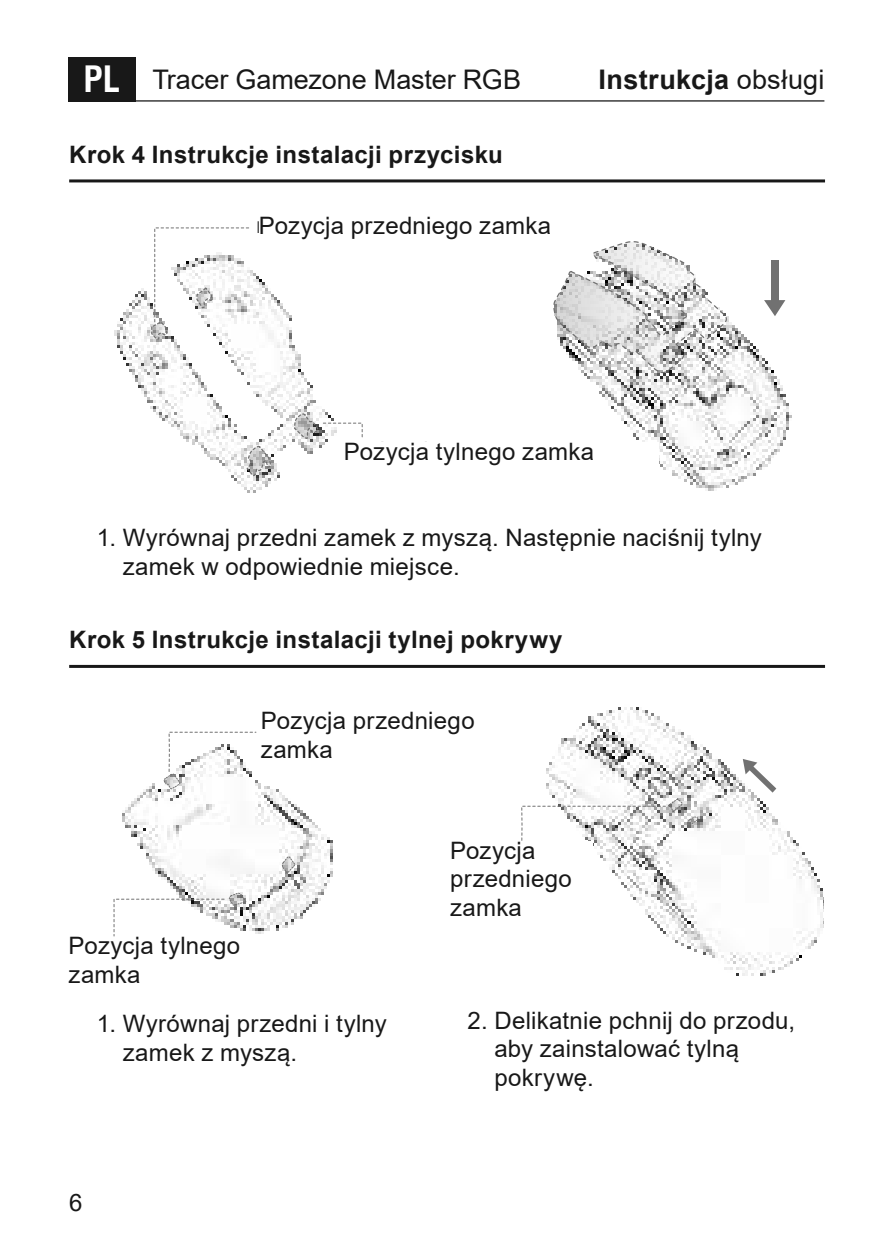
<style>
.page{position:relative;width:893px;height:1259px;background:#fff}
.page>*{position:absolute;margin:0;border:0;box-sizing:border-box;transform-origin:0 0}
.t1{font:27px "Arial";letter-spacing:-.005em;color:#181818}
.t2{font:700 27px "Arial";letter-spacing:.015em;color:#181818}
.t3{font:24px/28.8px "Arial";letter-spacing:.01em;color:#181818}
.t4{font:700 24px "Arial";letter-spacing:.02em;color:#181818}
.s1{font-family:"Swiss 721 BT";font-weight:700;font-stretch:condensed;font-size:35.4px;color:#fff}
.s2{font-weight:400}
</style>
<div class="page">
<hr style="left:69px;top:100px;width:755px;height:2px;background:#181818">
<div style="left:69px;top:57px;width:67px;height:45px;background:#181818"></div>
<hr style="left:69px;top:179px;width:756px;height:3px;background:#181818">
<svg style="left:553px;top:241px;width:239px;height:250px"></svg>
<img style="left:114px;top:270px;width:214px;height:223px">
<svg style="left:150px;top:227px;width:101px;height:114px"></svg>
<svg style="left:245px;top:445px;width:27px;height:33px"></svg>
<svg style="left:257px;top:221px;width:2px;height:12px"></svg>
<svg style="left:293px;top:413px;width:134px;height:41px"></svg>
<div style="left:259px;top:217px;width:314px;height:44px;background:#fff"></div>
<div style="left:344px;top:442px;width:314px;height:45px;background:#fff"></div>
<hr style="left:69px;top:665px;width:756px;height:3px;background:#181818">
<svg style="left:122px;top:780px;width:211px;height:154px"></svg>
<img style="left:546px;top:707px;width:278px;height:269px">
<svg style="left:281px;top:855px;width:15px;height:20px"></svg>
<svg style="left:113px;top:892px;width:134px;height:44px"></svg>
<svg style="left:163px;top:731px;width:94px;height:58px"></svg>
<svg style="left:743px;top:759px;width:33px;height:33px"></svg>
<svg style="left:521px;top:797px;width:177px;height:49px"></svg>
<div style="left:450px;top:841px;width:143px;height:100px;background:#fff"></div>
<p class="t1" style="left:83px;top:70px;width:439px"><span class="s1">PL</span> Tracer Gamezone Master RGB</p>
<p class="t4" style="left:69px;top:137px;width:435px">Krok 4 Instrukcje instalacji przycisku</p>
<p class="t3" style="left:259px;top:211px;width:294px">Pozycja przedniego zamka</p>
<p class="t2" style="left:599px;top:70px;width:227px">Instrukcja <span class="s2">obsługi</span></p>
<p class="t3" style="left:344px;top:437px;width:252px">Pozycja tylnego zamka</p>
<p class="t3" style="left:123px;top:523px;width:640px;text-indent:-26px">1. Wyrównaj przedni zamek z myszą. Następnie naciśnij tylny zamek w odpowiednie miejsce.</p>
<p class="t4" style="left:69px;top:622px;width:495px">Krok 5 Instrukcje instalacji tylnej pokrywy</p>
<p class="t3" style="left:261px;top:706px;width:215px">Pozycja przedniego zamka</p>
<p class="t3" style="left:69px;top:931px;width:173px">Pozycja tylnego zamka</p>
<p class="t3" style="left:123px;top:1008px;width:265px;text-indent:-26px">1. Wyrównaj przedni i tylny zamek z myszą.</p>
<p class="t3" style="left:69px;top:1190px;width:15px">6</p>
<p class="t3" style="left:450px;top:835px;width:123px">Pozycja przedniego zamka</p>
<p class="t3" style="left:494px;top:1005px;width:302px;text-indent:-27px">2. Delikatnie pchnij do przodu, aby zainstalować tylną pokrywę.</p>
</div>
